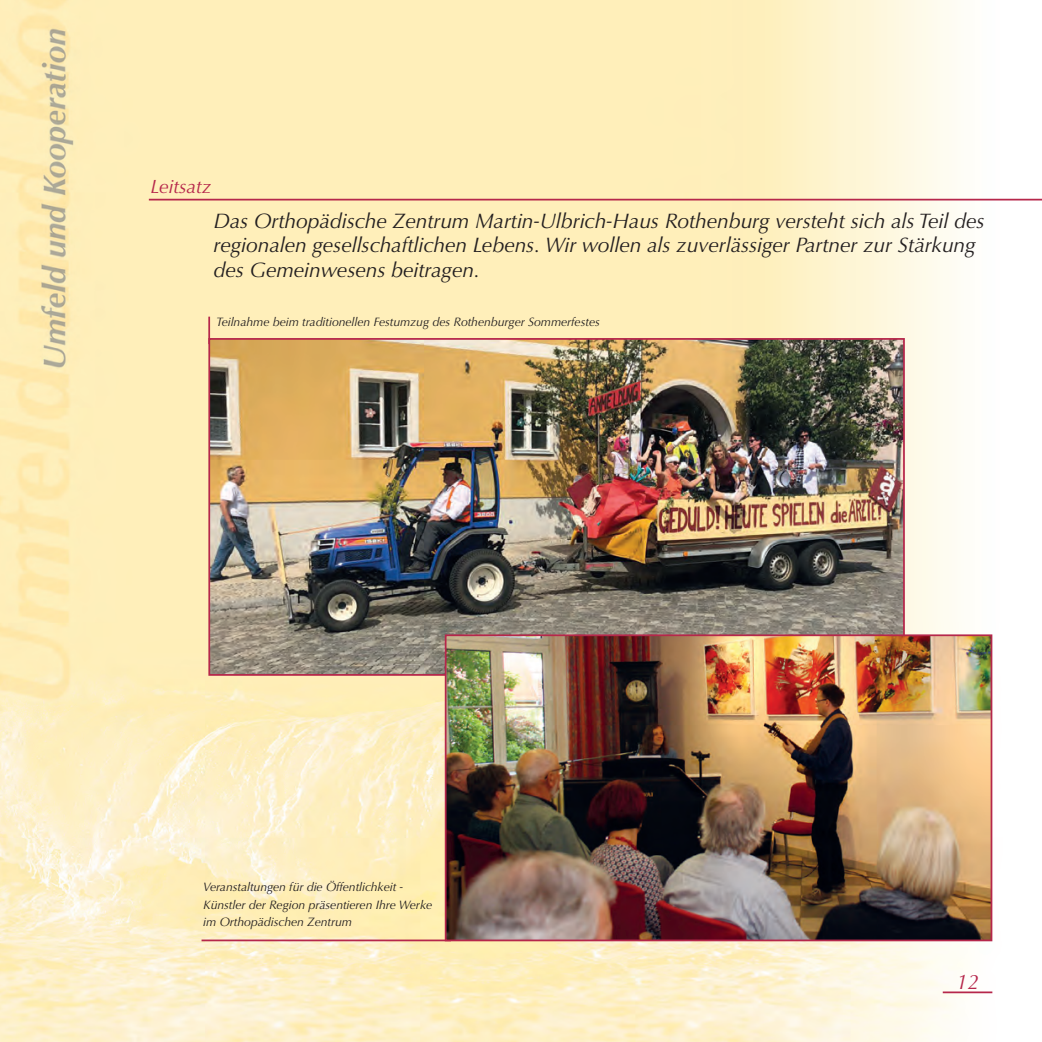
<style>
.page{position:relative;width:1042px;height:1042px;background:#fff}
.page>*{position:absolute;margin:0;border:0;box-sizing:border-box;transform-origin:0 0}
.t1{font:italic 21px/24.5px "Optima";letter-spacing:-.005em;color:#231f20}
.t2{font:italic 21px "Optima";color:#b6274b}
.t3{font:italic 19.25px "Optima";color:#b6274b}
.t4{font:italic 12.25px/17.5px "Optima";letter-spacing:-.005em;color:#231f20}
</style>
<div class="page">
<img style="left:0;top:0;width:1042px;height:1042px">
<hr style="left:149px;top:199px;width:893px;height:1px;background:#b6274b">
<hr style="left:943px;top:991px;width:49px;height:2px;background:#b6274b">
<hr style="left:208px;top:317px;width:2px;height:27px;background:#b6274b">
<hr style="left:201px;top:939px;width:250px;height:2px;background:#b6274b">
<img style="left:211px;top:341px;width:691px;height:332px">
<img style="left:448px;top:637px;width:541px;height:301px">
<div style="left:445px;top:634px;width:547px;height:307px;border:2px solid #b6274b"></div>
<p class="t3" style="left:151px;top:175px;width:62px">Leitsatz</p>
<p class="t1" style="left:214px;top:208px;width:772px">Das Orthopädische Zentrum Martin-Ulbrich-Haus Rothenburg versteht sich als Teil des regionalen gesellschaftlichen Lebens. Wir wollen als zuverlässiger Partner zur Stärkung des Gemeinwesens beitragen.</p>
<p class="t4" style="left:216px;top:313px;width:385px">Teilnahme beim traditionellen Festumzug des Rothenburger Sommerfestes</p>
<p class="t4" style="left:203px;top:878px;width:230px">Veranstaltungen für die Öffentlichkeit -<br>Künstler der Region präsentieren Ihre Werke im Orthopädischen Zentrum</p>
<p class="t2" style="left:956px;top:969px;width:25px">12</p>
</div>
